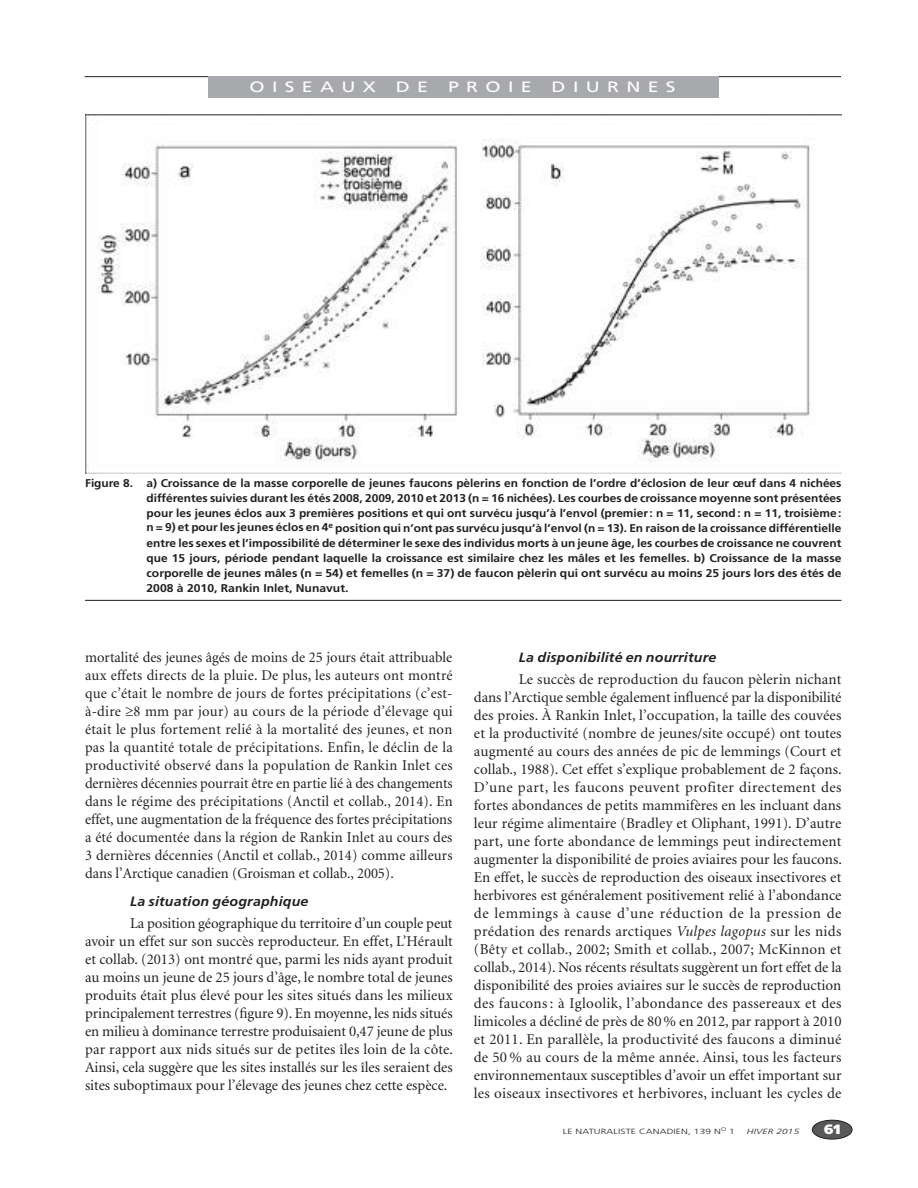
<style>
.page{position:relative;width:918px;height:1188px;background:#fff}
.page>*{position:absolute;margin:0;border:0;box-sizing:border-box;transform-origin:0 0}
.t1{font:15px/18px "Minion";letter-spacing:.01em;color:#231f20;text-align:justify}
.t2{font:15px "Frutiger";letter-spacing:.375em;color:#fff;scale:1.3 1}
.t3{font:italic 700 13.5px "Frutiger";letter-spacing:.015em;color:#231f20;scale:1.05 1}
.t4{font:900 13.5px "Frutiger";color:#fff}
.t5{font:700 11.25px/15px "Frutiger";color:#231f20;text-align:justify;scale:1.06 1}
.t6{font:300 7.5px "Frutiger";letter-spacing:.015em;color:#231f20;scale:1.35 1}
.t7{font:italic 300 7.5px "Frutiger";letter-spacing:.015em;color:#231f20;scale:1.35 1}
.s1{font-style:italic}
</style>
<div class="page">
<hr style="left:85px;top:76px;width:756px;height:1px;background:#231f20">
<div style="left:208px;top:76px;width:510px;height:22px;background:#a8a9ad"></div>
<div style="left:812px;top:1120px;width:40px;height:19px;background:#57585a;border-radius:50%"></div>
<div style="left:812px;top:1120px;width:40px;height:19px;border:1px solid #231f20;border-radius:50%"></div>
<img style="left:85px;top:115px;width:757px;height:359px">
<hr style="left:85px;top:600px;width:756px;height:1px;background:#231f20">
<p class="t2" style="left:250px;top:78px;width:99px">OISEAUX</p>
<p class="t2" style="left:396px;top:78px;width:26px">D E</p>
<p class="t2" style="left:448px;top:78px;width:66px">PROIE</p>
<p class="t2" style="left:552px;top:78px;width:97px">DIURNES</p>
<p class="t5" style="left:147px;top:475px;width:657px;text-indent:-61px">Figure 8. a) Croissance de la masse corporelle de jeunes faucons pèlerins en fonction de l’ordre d’éclosion de leur œuf dans 4 nichées différentes suivies durant les étés 2008, 2009, 2010 et 2013 (n = 16 nichées). Les courbes de croissance moyenne sont présentées pour les jeunes éclos aux 3 premières positions et qui ont survécu jusqu’à l’envol (premier: n = 11, second: n = 11, troisième: n = 9) et pour les jeunes éclos en 4<sup>e</sup> position qui n’ont pas survécu jusqu’à l’envol (n = 13). En raison de la croissance différentielle entre les sexes et l’impossibilité de déterminer le sexe des individus morts à un jeune âge, les courbes de croissance ne couvrent que 15 jours, période pendant laquelle la croissance est similaire chez les mâles et les femelles. b) Croissance de la masse corporelle de jeunes mâles (n = 54) et femelles (n = 37) de faucon pèlerin qui ont survécu au moins 25 jours lors des étés de 2008 à 2010, Rankin Inlet, Nunavut.</p>
<p class="t1" style="left:85px;top:649px;width:369px;text-align:left">mortalité des jeunes âgés de moins de 25 jours était attribuable aux effets directs de la pluie. De plus, les auteurs ont montré que c’était le nombre de jours de fortes précipitations (c’est&shy;à-dire ≥8 mm par jour) au cours de la période d’élevage qui était le plus fortement relié à la mortalité des jeunes, et non pas la quantité totale de précipitations. Enfin, le déclin de la productivité observé dans la population de Rankin Inlet ces dernières décennies pourrait être en partie lié à des changements dans le régime des précipitations (Anctil et collab., 2014). En effet, une augmentation de la fréquence des fortes précipitations a été documentée dans la région de Rankin Inlet au cours des 3 dernières décennies (Anctil et collab., 2014) comme ailleurs dans l’Arctique canadien (Groisman et collab., 2005).</p>
<p class="t3" style="left:130px;top:893px;width:171px">La situation géographique</p>
<p class="t1" style="left:85px;top:915px;width:370px;text-indent:45px">La position géographique du territoire d’un couple peut avoir un effet sur son succès reproducteur. En effet, L’Hérault et collab. (2013) ont montré que, parmi les nids ayant produit au moins un jeune de 25 jours d’âge, le nombre total de jeunes produits était plus élevé pour les sites situés dans les milieux principalement terrestres (figure 9). En moyenne, les nids situés en milieu à dominance terrestre produisaient 0,47 jeune de plus par rapport aux nids situés sur de petites îles loin de la côte.<br>Ainsi, cela suggère que les sites installés sur les îles seraient des sites suboptimaux pour l’élevage des jeunes chez cette espèce.</p>
<p class="t3" style="left:519px;top:649px;width:189px">La disponibilité en nourriture</p>
<p class="t1" style="left:474px;top:671px;width:370px;text-indent:45px">Le succès de reproduction du faucon pèlerin nichant dans l’Arctique semble également influencé par la disponibilité des proies. À Rankin Inlet, l’occupation, la taille des couvées et la productivité (nombre de jeunes/site occupé) ont toutes augmenté au cours des années de pic de lemmings (Court et collab., 1988). Cet effet s’explique probablement de 2 façons.<br>D’une part, les faucons peuvent profiter directement des fortes abondances de petits mammifères en les incluant dans leur régime alimentaire (Bradley et Oliphant, 1991). D’autre part, une forte abondance de lemmings peut indirectement augmenter la disponibilité de proies aviaires pour les faucons.<br>En effet, le succès de reproduction des oiseaux insectivores et herbivores est généralement positivement relié à l’abondance de lemmings à cause d’une réduction de la pression de prédation des renards arctiques <span class="s1">Vulpes lagopus</span> sur les nids (Bêty et collab., 2002; Smith et collab., 2007; McKinnon et collab., 2014). Nos récents résultats suggèrent un fort effet de la disponibilité des proies aviaires sur le succès de reproduction des faucons: à Igloolik, l’abondance des passereaux et des limicoles a décliné de près de 80% en 2012, par rapport à 2010 et 2011. En parallèle, la productivité des faucons a diminué de 50 % au cours de la même année. Ainsi, tous les facteurs environnementaux susceptibles d’avoir un effet important sur les oiseaux insectivores et herbivores, incluant les cycles de</p>
<p class="t6" style="left:563px;top:1127px;width:129px">LE NATURALISTE CANADIEN, 139 N<sup>O</sup> 1</p>
<p class="t7" style="left:747px;top:1127px;width:40px">HIVER 2015</p>
<p class="t4" style="left:824px;top:1121px;width:18px">61</p>
</div>
